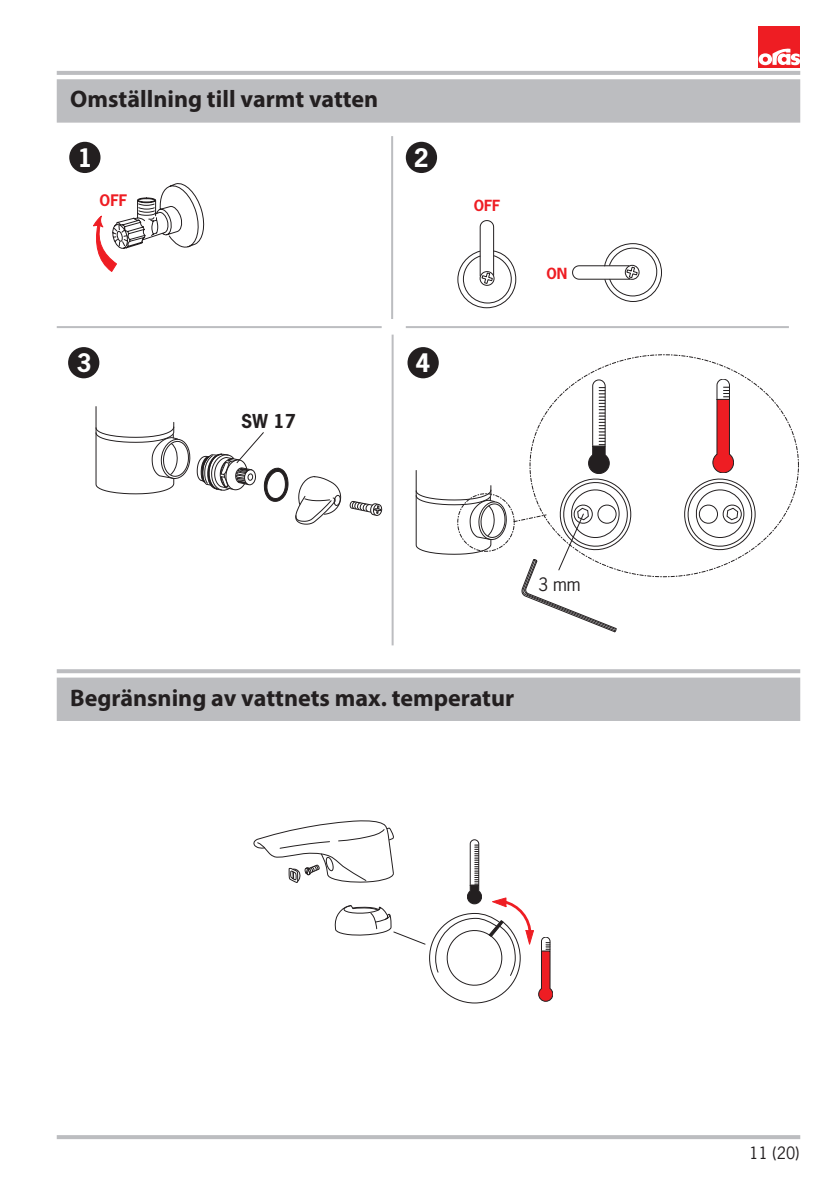
<style>
.page{position:relative;width:840px;height:1191px;background:#fff}
.page>*{position:absolute;margin:0;border:0;box-sizing:border-box;transform-origin:0 0}
.Leipä8{font:700 24px "Myriad Pro";color:#231f20}
.otsikko12{font:700 24px "News Gothic Std";color:#fff}
.t1{font:700 18px "News Gothic";color:#231f20}
.t2{font:17.4px "News Gothic";color:#231f20}
.t3{font:16px "News Gothic Std";color:#231f20}
.t4{font:700 15px "News Gothic Std";color:#ee1d23}
.t5{font:700 14.4px "News Gothic";color:#ee1d23}
</style>
<div class="page">
<svg style="left:93px;top:183px;width:112px;height:89px"></svg>
<svg style="left:457px;top:220px;width:59px;height:88px"></svg>
<svg style="left:572px;top:243px;width:89px;height:59px"></svg>
<svg style="left:295px;top:476px;width:46px;height:49px"></svg>
<svg style="left:349px;top:501px;width:33px;height:15px"></svg>
<svg style="left:196px;top:432px;width:93px;height:70px"></svg>
<svg style="left:95px;top:406px;width:95px;height:89px"></svg>
<svg style="left:578px;top:354px;width:220px;height:224px"></svg>
<svg style="left:677px;top:379px;width:78px;height:180px"></svg>
<svg style="left:415px;top:380px;width:216px;height:253px"></svg>
<div style="left:69px;top:142px;width:31px;height:31px;background:#231f20;border-radius:50%"></div>
<div style="left:405px;top:142px;width:32px;height:31px;background:#231f20;border-radius:50%"></div>
<div style="left:68px;top:347px;width:31px;height:31px;background:#231f20;border-radius:50%"></div>
<div style="left:407px;top:347px;width:31px;height:31px;background:#231f20;border-radius:50%"></div>
<div style="left:57px;top:79px;width:742px;height:44px;background:#bcbdc0;border:2px solid #bcbdc0"></div>
<hr style="left:391px;top:136px;width:2px;height:183px;background:#bcbdc0">
<hr style="left:57px;top:326px;width:324px;height:2px;background:#bcbdc0">
<svg style="left:253px;top:820px;width:299px;height:183px"></svg>
<div style="left:57px;top:677px;width:742px;height:44px;background:#bcbdc0;border:2px solid #bcbdc0"></div>
<svg style="left:57px;top:669px;width:742px;height:4px;fill:#bcbdc0"></svg>
<hr style="left:405px;top:326px;width:383px;height:2px;background:#bcbdc0">
<hr style="left:391px;top:334px;width:2px;height:311px;background:#bcbdc0">
<hr style="left:57px;top:71px;width:742px;height:4px;background:#bcbdc0">
<hr style="left:57px;top:1135px;width:742px;height:4px;background:#bcbdc0">
<div style="left:758px;top:27px;width:41px;height:41px;background:#ee1d23"></div>
<svg style="left:758px;top:48px;width:41px;height:17px"></svg>
<p class="Leipä8" style="left:70px;top:84px;width:309px">Omställning till varmt vatten</p>
<p class="otsikko12" style="left:78px;top:142px;width:16px">1</p>
<p class="otsikko12" style="left:413px;top:142px;width:16px">2</p>
<p class="t4" style="left:99px;top:191px;width:29px">OFF</p>
<p class="t5" style="left:473px;top:196px;width:28px">OFF</p>
<p class="otsikko12" style="left:76px;top:347px;width:16px">3</p>
<p class="otsikko12" style="left:415px;top:347px;width:16px">4</p>
<p class="t1" style="left:241px;top:409px;width:56px">SW 17</p>
<p class="t5" style="left:546px;top:264px;width:22px">ON</p>
<p class="t2" style="left:538px;top:573px;width:44px">3 mm</p>
<p class="Leipä8" style="left:70px;top:682px;width:445px">Begränsning av vattnets max. temperatur</p>
<p class="t3" style="left:749px;top:1142px;width:51px">11 (20)</p>
</div>
